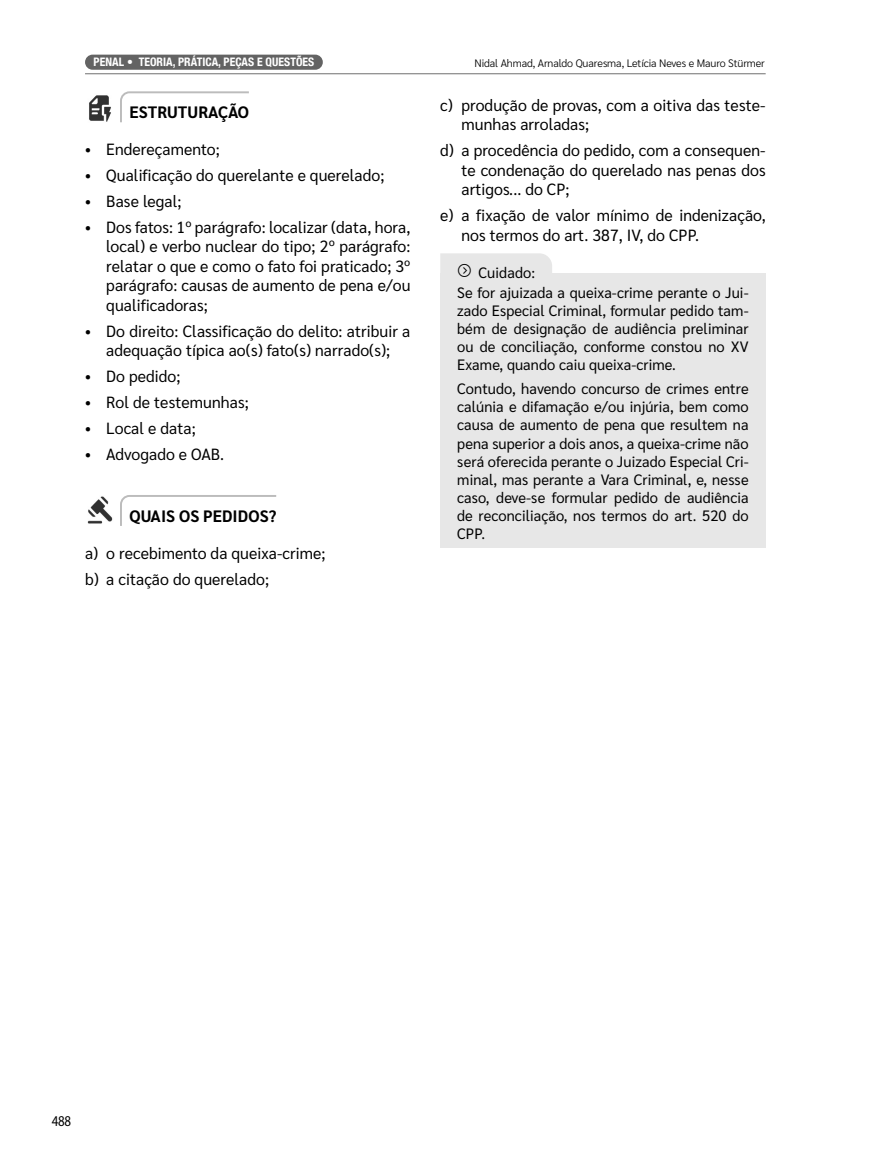
<style>
.page{position:relative;width:872px;height:1170px;background:#fff}
.page>*{position:absolute;margin:0;border:0;box-sizing:border-box;transform-origin:0 0}
.SUBTITULO_icone{font:700 16.5px "Sarabun";letter-spacing:.005em;color:#000}
.LISTA_1{font:16.2px/19.5px "Sarabun";letter-spacing:.005em;color:#000;text-align:justify}
.ATENCAO_2{font:15px/18px "Sarabun";letter-spacing:.005em;color:#000;text-align:justify}
.t1{font:semi-condensed 15px "Myriad Pro";color:#000;scale:.93 1}
.t2{font:700 condensed 11.7px "Helvetica Neue LT Com";letter-spacing:.005em;color:#fff}
.t3{font:300 10.8px "Sarabun";letter-spacing:-.01em;color:#000}
</style>
<div class="page">
<div style="left:85px;top:55px;width:238px;height:15px;background:#636363;border-radius:8px"></div>
<hr style="left:85px;top:73px;width:680px;height:1px;background:#878787">
<svg style="left:120px;top:91px;width:129px;height:32px"></svg>
<svg style="left:120px;top:495px;width:157px;height:31px"></svg>
<div style="left:440px;top:273px;width:325px;height:275px;background:#e7e7e7"></div>
<img style="left:89px;top:95px;width:22px;height:27px">
<img style="left:87px;top:496px;width:26px;height:28px">
<div style="left:440px;top:253px;width:112px;height:20px;background:#e7e7e7"></div>
<p class="t2" style="left:94px;top:55px;width:222px">PENAL • TEORIA, PRÁTICA, PEÇAS E QUESTÕES</p>
<p class="t3" style="left:474px;top:57px;width:292px">Nidal Ahmad, Arnaldo Quaresma, Letícia Neves e Mauro Stürmer</p>
<p class="SUBTITULO_icone" style="left:129px;top:103px;width:121px">ESTRUTURAÇÃO</p>
<p class="LISTA_1" style="left:85px;top:140px;width:136px">• Endereçamento;</p>
<p class="LISTA_1" style="left:85px;top:165px;width:301px">• Qualificação do querelante e querelado;</p>
<p class="LISTA_1" style="left:85px;top:191px;width:98px">• Base legal;</p>
<p class="LISTA_1" style="left:106px;top:217px;width:306px;text-indent:-21px">• Dos fatos: 1º parágrafo: localizar (data, hora, local) e verbo nuclear do tipo; 2º parágrafo: relatar o que e como o fato foi praticado; 3º parágrafo: causas de aumento de pena e/ou qualificadoras;</p>
<p class="LISTA_1" style="left:85px;top:321px;width:327px;text-align:center">• Do direito: Classificação do delito: atribuir a adequação típica ao(s) fato(s) narrado(s);</p>
<p class="LISTA_1" style="left:85px;top:366px;width:97px">• Do pedido;</p>
<p class="LISTA_1" style="left:85px;top:392px;width:165px">• Rol de testemunhas;</p>
<p class="LISTA_1" style="left:85px;top:418px;width:112px">• Local e data;</p>
<p class="LISTA_1" style="left:85px;top:444px;width:141px">• Advogado e OAB.</p>
<p class="LISTA_1" style="left:461px;top:95px;width:306px;text-indent:-21px">c) produção de provas, com a oitiva das teste&shy;munhas arroladas;</p>
<p class="LISTA_1" style="left:461px;top:141px;width:306px;text-indent:-21px">d) a procedência do pedido, com a consequen&shy;te condenação do querelado nas penas dos artigos... do CP;</p>
<p class="LISTA_1" style="left:461px;top:206px;width:306px;text-indent:-21px">e) a fixação de valor mínimo de indenização, nos termos do art. 387, IV, do CPP.</p>
<p class="ATENCAO_2" style="left:478px;top:264px;width:58px">Cuidado:</p>
<p class="ATENCAO_2" style="left:457px;top:284px;width:293px">Se for ajuizada a queixa-crime perante o Jui&shy;zado Especial Criminal, formular pedido tam&shy;bém de designação de audiência preliminar ou de conciliação, conforme constou no XV Exame, quando caiu queixa-crime.</p>
<p class="ATENCAO_2" style="left:457px;top:380px;width:293px">Contudo, havendo concurso de crimes entre calúnia e difamação e/ou injúria, bem como causa de aumento de pena que resultem na pena superior a dois anos, a queixa-crime não será oferecida perante o Juizado Especial Cri&shy;minal, mas perante a Vara Criminal, e, nesse caso, deve-se formular pedido de audiência de reconciliação, nos termos do art. 520 do CPP.</p>
<p class="SUBTITULO_icone" style="left:129px;top:506px;width:148px">QUAIS OS PEDIDOS?</p>
<p class="LISTA_1" style="left:85px;top:543px;width:242px">a) o recebimento da queixa-crime;</p>
<p class="LISTA_1" style="left:85px;top:569px;width:185px">b) a citação do querelado;</p>
<p class="t1" style="left:52px;top:1111px;width:22px">488</p>
</div>
